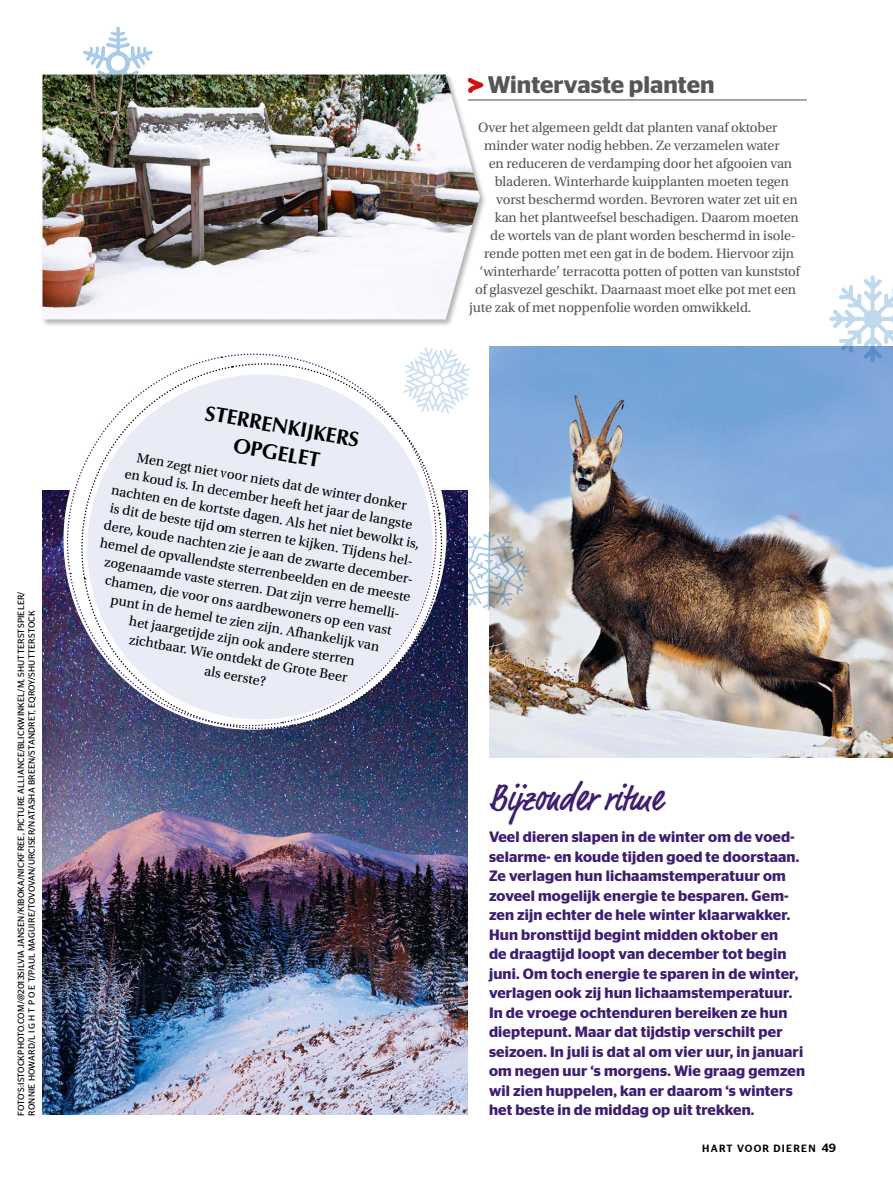
<style>
.page{position:relative;width:893px;height:1191px;background:#fff}
.page>*{position:absolute;margin:0;border:0;box-sizing:border-box;transform-origin:0 0}
.t1{font:500 condensed 37.5px "Market OT";letter-spacing:.01em;color:#3e1e70}
.t2{font:600 24px "Stag Sans";color:#565656}
.t3{font:700 21px/27px "Optima LT Std";color:#000;text-align:center}
.t4{font:600 15px/19.5px "Stag Sans";letter-spacing:.01em;color:#3e1e70}
.t5{font:14.25px "Utopia Std";letter-spacing:-.01em;color:#565656}
.t6{font:14.25px/18px "Utopia Std";color:#000;text-align:center}
.t7{font:500 10.5px "Stag Sans";letter-spacing:.12em;color:#000}
.t8{font:9px/10.5px "Stag Sans";letter-spacing:.02em;color:#000}
.s1{font-size:12px}
</style>
<div class="page">
<img style="left:43px;top:491px;width:425px;height:623px">
<svg style="left:49px;top:490px;width:412px;height:255px;background:#3d3863"></svg>
<div style="left:41px;top:73px;width:446px;height:254px;background:#000;opacity:.3"></div>
<img style="left:43px;top:75px;width:437px;height:244px">
<img style="left:489px;top:346px;width:404px;height:411px">
<svg style="left:829px;top:275px;width:53px;height:87px"></svg>
<svg style="left:54px;top:346px;width:469px;height:396px"></svg>
<hr style="left:468px;top:99px;width:339px;height:1px;background:#565656">
<svg style="left:464px;top:74px;width:22px;height:20px"></svg>
<svg style="left:83px;top:26px;width:55px;height:67px"></svg>
<p class="t8" style="left:16px;top:1115px;width:525px;rotate:-90deg">FOTO‘S:ISTOCKPHOTO.COM/@2013SILVIA JANSEN/KIBOKA/NICKFREE, PICTURE ALLIANCE/BLICKWINKEL/M, SHUTTERSTSPIELER/<br>RONNIE HOWARD/L I G H T P O E T/PAUL MAGUIRE/TOVOVAN/URCISER/NATASHA BREEN/STANDRET, EQROY/SHUTTERSTOCK</p>
<h3 class="t3" style="left:208px;top:400px;width:157px;rotate:10deg">STERRENKIJKERS<br>OPGELET</h3>
<p class="t6" style="left:117px;top:445px;width:318px;rotate:10deg">Men zegt niet voor niets dat de winter donker<br>en koud is. In december heeft het jaar de langste nachten en de kortste dagen. Als het niet bewolkt is, is dit de beste tijd om sterren te kijken. Tijdens hel&shy;dere, koude nachten zie je aan de zwarte december&shy;hemel de opvallendste sterrenbeelden en de meeste zogenaamde vaste sterren. Dat zijn verre hemelli&shy;chamen, die voor ons aardbewoners op een vast punt in de hemel te zien zijn. Afhankelijk van<br>het jaargetijde zijn ook andere sterren<br>zichtbaar. Wie ontdekt de Grote Beer<br>als eerste?</p>
<h2 class="t2" style="left:488px;top:71px;width:228px">Wintervaste planten</h2>
<p class="t5" style="left:478px;top:120px;width:301px">Over het algemeen geldt dat planten vanaf oktober</p>
<p class="t5" style="left:484px;top:138px;width:297px">minder water nodig hebben. Ze verzamelen water</p>
<p class="t5" style="left:489px;top:156px;width:305px">en reduceren de verdamping door het afgooien van</p>
<p class="t5" style="left:495px;top:174px;width:296px">bladeren. Winterharde kuipplanten moeten tegen</p>
<p class="t5" style="left:496px;top:192px;width:303px">vorst beschermd worden. Bevroren water zet uit en</p>
<p class="t5" style="left:495px;top:210px;width:306px">kan het plantweefsel beschadigen. Daarom moeten</p>
<p class="t5" style="left:490px;top:228px;width:307px">de wortels van de plant worden beschermd in isole-</p>
<p class="t5" style="left:484px;top:246px;width:311px">rende potten met een gat in de bodem. Hiervoor zijn</p>
<p class="t5" style="left:480px;top:264px;width:322px">‘winterharde’ terracotta potten of potten van kunststof</p>
<p class="t5" style="left:475px;top:282px;width:322px">of glasvezel geschikt. Daarnaast moet elke pot met een</p>
<p class="t5" style="left:469px;top:300px;width:284px">jute zak of met noppenfolie worden omwikkeld.</p>
<h1 class="t1" style="left:489px;top:774px;width:175px">Bijzonder ritme</h1>
<p class="t4" style="left:489px;top:827px;width:318px">Veel dieren slapen in de winter om de voed&shy;selarme- en koude tijden goed te doorstaan.<br>Ze verlagen hun lichaamstemperatuur om zoveel mogelijk energie te besparen. Gem&shy;zen zijn echter de hele winter klaarwakker.<br>Hun bronsttijd begint midden oktober en<br>de draagtijd loopt van december tot begin juni. Om toch energie te sparen in de winter, verlagen ook zij hun lichaamstemperatuur.<br>In de vroege ochtenduren bereiken ze hun dieptepunt. Maar dat tijdstip verschilt per seizoen. In juli is dat al om vier uur, in januari om negen uur ‘s morgens. Wie graag gemzen wil zien huppelen, kan er daarom ‘s winters het beste in de middag op uit trekken.</p>
<p class="t7" style="left:702px;top:1142px;width:135px">HART VOOR DIEREN <span class="s1">49</span></p>
</div>
